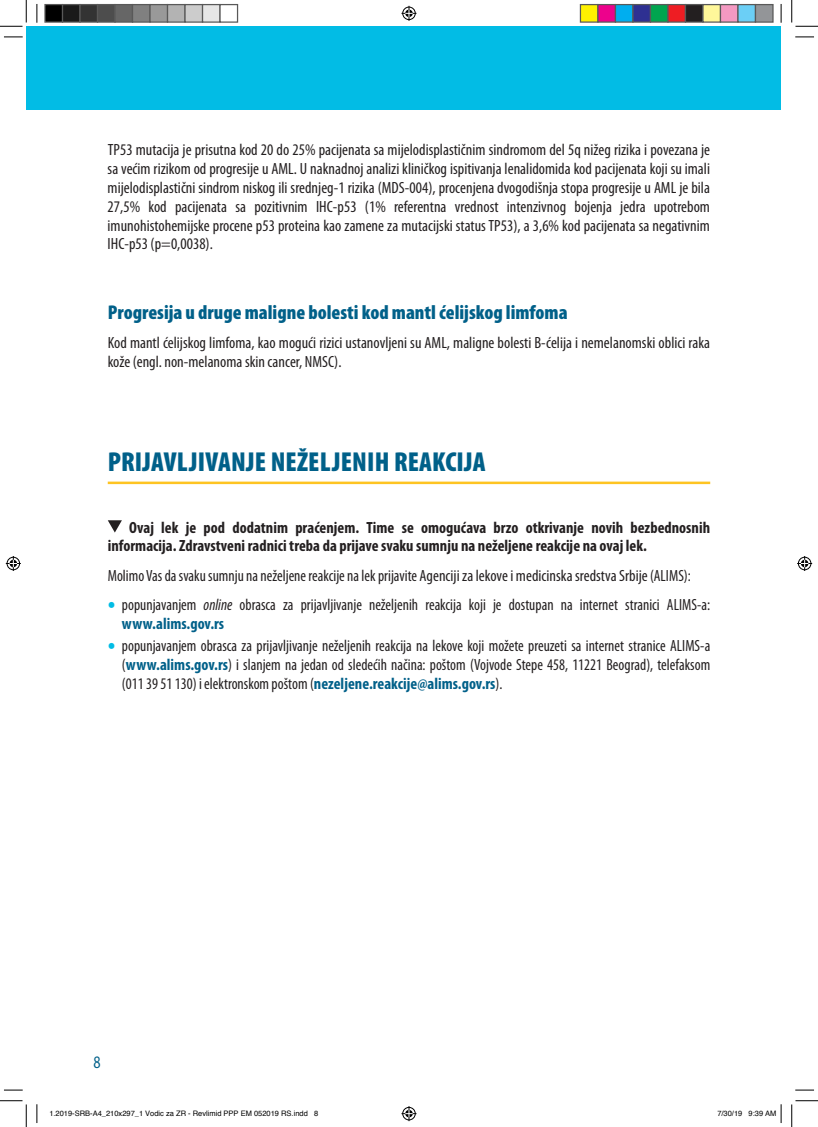
<style>
.page{position:relative;width:818px;height:1127px;background:#fff}
.page>*{position:absolute;margin:0;border:0;box-sizing:border-box;transform-origin:0 0}
.t1{font:900 condensed 27.5px "Myriad Pro";letter-spacing:.055em;color:#006089}
.t2{font:900 condensed 20px "Myriad Pro";color:#006089}
.t3{font:17.5px "Myriad Pro";color:#006089;scale:.8 1}
.t4{font:condensed 16.25px/18.8px "Myriad Pro";color:#231f20;text-align:justify}
.t5{font:condensed 16.25px/18.8px "Myriad Pro";color:#231f20;scale:.95 1}
.t6{font:700 condensed 16.25px/18.8px "Myriad Pro";color:#231f20}
.t7{font:7.5px "Helvetica";color:#000}
.s1{font-size:31.25px;color:#02bce5}
.s2{font-style:italic}
.s3{font-weight:700;color:#006089}
</style>
<div class="page">
<div style="left:26px;top:26px;width:755px;height:84px;background:#02bce5"></div>
<hr style="left:108px;top:481px;width:602px;height:3px;background:#fec422">
<svg style="left:108px;top:520px;width:14px;height:12px"></svg>
<svg style="left:4px;top:36px;width:19px;height:2px"></svg>
<svg style="left:795px;top:36px;width:19px;height:2px"></svg>
<svg style="left:4px;top:1089px;width:19px;height:1px"></svg>
<svg style="left:795px;top:1089px;width:19px;height:1px"></svg>
<svg style="left:36px;top:4px;width:2px;height:19px"></svg>
<svg style="left:36px;top:1104px;width:2px;height:18px"></svg>
<svg style="left:780px;top:4px;width:2px;height:19px"></svg>
<svg style="left:0;top:0;width:27px;height:27px"></svg>
<svg style="left:0;top:1100px;width:27px;height:26px"></svg>
<svg style="left:791px;top:0;width:27px;height:27px"></svg>
<svg style="left:791px;top:1100px;width:27px;height:26px"></svg>
<svg style="left:401px;top:6px;width:15px;height:15px"></svg>
<svg style="left:401px;top:1106px;width:15px;height:14px"></svg>
<svg style="left:6px;top:556px;width:15px;height:15px"></svg>
<svg style="left:797px;top:556px;width:15px;height:15px"></svg>
<div style="left:45px;top:5px;width:18px;height:17px;background:#000"></div>
<div style="left:44px;top:4px;width:19px;height:19px;border:1px solid #595959"></div>
<div style="left:63px;top:5px;width:17px;height:17px;background:#1a1a1a"></div>
<div style="left:62px;top:4px;width:19px;height:19px;border:1px solid #595959"></div>
<div style="left:80px;top:5px;width:18px;height:17px;background:#333"></div>
<div style="left:79px;top:4px;width:19px;height:19px;border:1px solid #595959"></div>
<div style="left:98px;top:5px;width:17px;height:17px;background:#4d4d4d"></div>
<div style="left:97px;top:4px;width:19px;height:19px;border:1px solid #595959"></div>
<div style="left:115px;top:5px;width:18px;height:17px;background:#666"></div>
<div style="left:114px;top:4px;width:19px;height:19px;border:1px solid #595959"></div>
<div style="left:133px;top:5px;width:17px;height:17px;background:#808080"></div>
<div style="left:132px;top:4px;width:19px;height:19px;border:1px solid #595959"></div>
<div style="left:150px;top:5px;width:18px;height:17px;background:#999"></div>
<div style="left:149px;top:4px;width:19px;height:19px;border:1px solid #595959"></div>
<div style="left:168px;top:5px;width:17px;height:17px;background:#b3b3b3"></div>
<div style="left:167px;top:4px;width:19px;height:19px;border:1px solid #595959"></div>
<div style="left:185px;top:5px;width:18px;height:17px;background:#ccc"></div>
<div style="left:184px;top:4px;width:19px;height:19px;border:1px solid #595959"></div>
<div style="left:203px;top:5px;width:17px;height:17px;background:#e6e6e6"></div>
<div style="left:202px;top:4px;width:19px;height:19px;border:1px solid #595959"></div>
<div style="left:219px;top:4px;width:19px;height:19px;border:1px solid #595959"></div>
<div style="left:580px;top:5px;width:18px;height:17px;background:#fff101"></div>
<div style="left:580px;top:4px;width:18px;height:19px;border:1px solid #595959"></div>
<div style="left:598px;top:5px;width:17px;height:17px;background:#ed028c"></div>
<div style="left:597px;top:4px;width:19px;height:19px;border:1px solid #595959"></div>
<div style="left:615px;top:5px;width:18px;height:17px;background:#00aeef"></div>
<div style="left:615px;top:4px;width:18px;height:19px;border:1px solid #595959"></div>
<div style="left:633px;top:5px;width:17px;height:17px;background:#2e3092"></div>
<div style="left:632px;top:4px;width:19px;height:19px;border:1px solid #595959"></div>
<div style="left:650px;top:5px;width:18px;height:17px;background:#00a54f"></div>
<div style="left:650px;top:4px;width:18px;height:19px;border:1px solid #595959"></div>
<div style="left:668px;top:5px;width:17px;height:17px;background:#ee1d23"></div>
<div style="left:667px;top:4px;width:19px;height:19px;border:1px solid #595959"></div>
<div style="left:685px;top:5px;width:18px;height:17px;background:#231f20"></div>
<div style="left:685px;top:4px;width:18px;height:19px;border:1px solid #595959"></div>
<div style="left:703px;top:5px;width:17px;height:17px;background:#fff79a"></div>
<div style="left:702px;top:4px;width:19px;height:19px;border:1px solid #595959"></div>
<div style="left:720px;top:5px;width:18px;height:17px;background:#f499c2"></div>
<div style="left:720px;top:4px;width:18px;height:19px;border:1px solid #595959"></div>
<div style="left:738px;top:5px;width:17px;height:17px;background:#6bcff6"></div>
<div style="left:737px;top:4px;width:19px;height:19px;border:1px solid #595959"></div>
<div style="left:755px;top:5px;width:18px;height:17px;background:#939598"></div>
<div style="left:755px;top:4px;width:18px;height:19px;border:1px solid #595959"></div>
<svg style="left:780px;top:1104px;width:2px;height:18px"></svg>
<p class="t4" style="left:108px;top:140px;width:604px">TP53 mutacija je prisutna kod 20 do 25% pacijenata sa mijelodisplastičnim sindromom del 5q nižeg rizika i povezana je sa većim rizikom od progresije u AML. U naknadnoj analizi kliničkog ispitivanja lenalidomida kod pacijenata koji su imali mijelodisplastični sindrom niskog ili srednjeg-1 rizika (MDS-004), procenjena dvogodišnja stopa progresije u AML je bila 27,5% kod pacijenata sa pozitivnim IHC-p53 (1% referentna vrednost intenzivnog bojenja jedra upotrebom imunohistohemijske procene p53 proteina kao zamene za mutacijski status TP53), a 3,6% kod pacijenata sa negativnim IHC-p53(p=0,0038).</p>
<p class="t2" style="left:108px;top:299px;width:461px">Progresija u druge maligne bolesti kod mantl ćelijskog limfoma</p>
<p class="t4" style="left:108px;top:333px;width:604px">Kod mantl ćelijskog limfoma, kao mogući rizici ustanovljeni su AML, maligne bolesti B-ćelija i nemelanomski oblici raka kože(engl. non-melanomaskin cancer, NMSC).</p>
<h1 class="t1" style="left:108px;top:444px;width:12px">PRIJA</h1>
<h1 class="t1" style="left:164px;top:444px;width:68px">VLJIVANJE</h1>
<h1 class="t1" style="left:271px;top:444px;width:13px">NEŽE</h1>
<h1 class="t1" style="left:320px;top:444px;width:87px">LJENIH REAKCIJA</h1>
<p class="t6" style="left:108px;top:517px;width:604px;text-indent:21px">Ovaj lek je pod dodatnim praćenjem. Time se omogućava brzo otkrivanje novih bezbednosnih informacija. Zdravstveni radnici treba da prijave svaku sumnju na neželjene reakcije na ovaj lek.</p>
<p class="t5" style="left:108px;top:565px;width:615px">Molimo Vas da svaku sumnju na neželjene reakcije na lek prijavite Agenciji za lekove i medicinska sredstva Srbije (ALIMS):</p>
<p class="t5" style="left:122px;top:595px;width:621px;text-indent:-14px"><span class="s1">•</span> popunjavanjem <span class="s2">online</span> obrasca za prijavljivanje neželjenih reakcija koji je dostupan na internet stranici ALIMS-a: <span class="s3">www.alims.gov.rs</span></p>
<p class="t5" style="left:122px;top:636px;width:621px;text-align:justify;text-indent:-14px"><span class="s1">•</span> popunjavanjem obrasca za prijavljivanje neželjenih reakcija na lekove koji možete preuzeti sa internet stranice ALIMS-a (<span class="s3">www.alims.gov.rs</span>) i slanjem na jedan od sledećih načina: poštom (Vojvode Stepe 458, 11221 Beograd), telefaksom (0113951130) ielektronskom poštom (<span class="s3">nezeljene.reakcije@alims.gov.rs</span>).</p>
<p class="t3" style="left:93px;top:1050px;width:10px">8</p>
<p class="t7" style="left:49px;top:1106px;width:270px">1.2019-SRB-A4_210x297_1 Vodic za ZR - Revlimid PPP EM 052019 RS.indd 8</p>
<p class="t7" style="left:717px;top:1106px;width:61px">7/30/19 9:39 AM</p>
</div>
